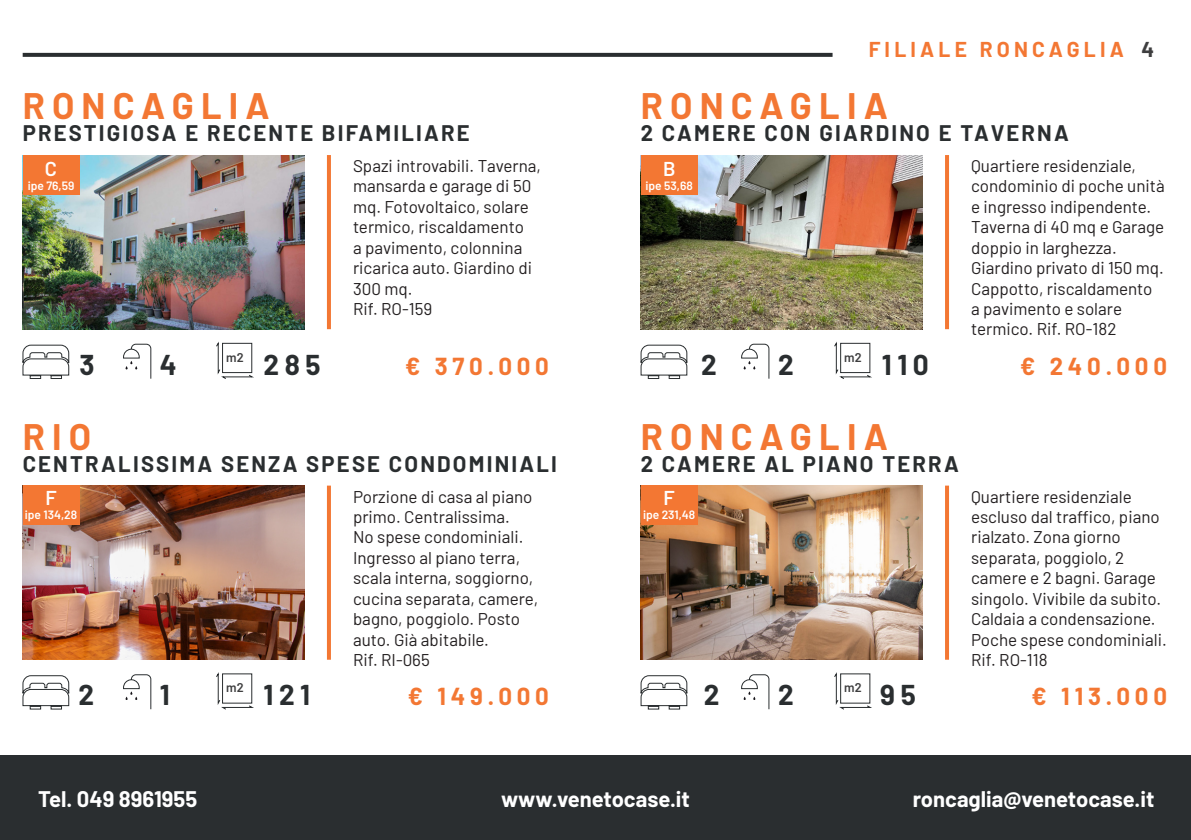
<style>
.page{position:relative;width:1191px;height:840px;background:#fff}
.page>*{position:absolute;margin:0;border:0;box-sizing:border-box;transform-origin:0 0}
.t1{font:700 36px "Barlow";letter-spacing:.2em;color:#f37733}
.t2{font:700 28px "Barlow";letter-spacing:.2em;color:#2a2e30}
.t3{font:700 24px "Barlow";letter-spacing:.2em;color:#f37733}
.t4{font:700 22px "Barlow";letter-spacing:.1em;color:#2a2e30}
.t5{font:700 22px "Barlow";color:#fff}
.t6{font:700 21px "Barlow";letter-spacing:.2em;color:#f37733}
.t7{font:600 20px "Barlow";color:#fff}
.t8{font:17px/20.4px "Barlow";color:#231f20}
.t9{font:600 12.6px "Barlow";color:#3e3e3f}
.t10{font:600 12px "Barlow";color:#fff}
.s1{color:#3e3e3f}
</style>
<div class="page">
<svg style="left:23px;top:53px;width:809px;height:4px;background:#303436"></svg>
<div style="left:0;top:755px;width:1191px;height:84px;background:#2a2e30"></div>
<hr style="left:327px;top:155px;width:4px;height:174px;background:#f37733">
<hr style="left:945px;top:155px;width:4px;height:174px;background:#f37733">
<hr style="left:327px;top:485px;width:4px;height:174px;background:#f37733">
<hr style="left:945px;top:485px;width:4px;height:174px;background:#f37733">
<svg style="left:216px;top:341px;width:38px;height:38px"></svg>
<svg style="left:123px;top:343px;width:29px;height:36px"></svg>
<svg style="left:22px;top:344px;width:48px;height:35px"></svg>
<svg style="left:834px;top:341px;width:38px;height:38px"></svg>
<svg style="left:741px;top:343px;width:29px;height:36px"></svg>
<svg style="left:640px;top:344px;width:47px;height:35px"></svg>
<svg style="left:216px;top:672px;width:38px;height:38px"></svg>
<svg style="left:123px;top:674px;width:29px;height:35px"></svg>
<svg style="left:22px;top:675px;width:48px;height:35px"></svg>
<svg style="left:834px;top:672px;width:38px;height:38px"></svg>
<svg style="left:741px;top:674px;width:29px;height:35px"></svg>
<svg style="left:640px;top:675px;width:47px;height:35px"></svg>
<img style="left:641px;top:485px;width:282px;height:174px">
<div style="left:641px;top:485px;width:56px;height:40px;background:#f37733"></div>
<img style="left:23px;top:485px;width:282px;height:174px">
<div style="left:23px;top:485px;width:56px;height:40px;background:#f37733"></div>
<img style="left:641px;top:155px;width:282px;height:174px">
<div style="left:641px;top:155px;width:56px;height:40px;background:#f37733"></div>
<img style="left:23px;top:155px;width:282px;height:174px">
<div style="left:23px;top:155px;width:56px;height:40px;background:#f37733"></div>
<p class="t6" style="left:868px;top:34px;width:287px">FILIALE RONCAGLIA <span class="s1">4</span></p>
<p class="t1" style="left:23px;top:80px;width:248px">RONCAGLIA</p>
<p class="t1" style="left:641px;top:79px;width:248px">RONCAGLIA</p>
<p class="t4" style="left:23px;top:117px;width:448px">PRESTIGIOSA E RECENTE BIFAMILIARE</p>
<p class="t4" style="left:641px;top:117px;width:429px">2 CAMERE CON GIARDINO E TAVERNA</p>
<p class="t7" style="left:45px;top:154px;width:14px">C</p>
<p class="t10" style="left:28px;top:177px;width:48px">ipe 76,59</p>
<p class="t8" style="left:353px;top:154px;width:189px">Spazi introvabili. Taverna, mansarda e garage di 50 mq. Fotovoltaico, solare termico, riscaldamento<br>a pavimento, colonnina ricarica auto. Giardino di<br>300 mq.</p>
<p class="t8" style="left:353px;top:297px;width:81px">Rif. RO-159</p>
<p class="t7" style="left:663px;top:154px;width:14px">B</p>
<p class="t10" style="left:645px;top:177px;width:49px">ipe 53,68</p>
<p class="t8" style="left:971px;top:154px;width:195px">Quartiere residenziale, condominio di poche unità e ingresso indipendente.<br>Taverna di 40 mq e Garage doppio in larghezza.<br>Giardino privato di 150 mq.<br>Cappotto, riscaldamento a pavimento e solare termico. Rif. RO-182</p>
<p class="t9" style="left:226px;top:347px;width:19px">m2</p>
<p class="t9" style="left:844px;top:347px;width:19px">m2</p>
<p class="t2" style="left:79px;top:344px;width:17px">3</p>
<p class="t2" style="left:160px;top:344px;width:18px">4</p>
<p class="t2" style="left:263px;top:344px;width:59px">285</p>
<p class="t3" style="left:405px;top:348px;width:145px">€ 370.000</p>
<p class="t2" style="left:701px;top:343px;width:17px">2</p>
<p class="t2" style="left:778px;top:344px;width:17px">2</p>
<p class="t2" style="left:881px;top:344px;width:49px">110</p>
<p class="t3" style="left:1020px;top:348px;width:148px">€ 240.000</p>
<p class="t1" style="left:23px;top:410px;width:70px">RIO</p>
<p class="t1" style="left:641px;top:410px;width:248px">RONCAGLIA</p>
<p class="t4" style="left:23px;top:447px;width:536px">CENTRALISSIMA SENZA SPESE CONDOMINIALI</p>
<p class="t4" style="left:641px;top:447px;width:320px">2 CAMERE AL PIANO TERRA</p>
<p class="t7" style="left:45px;top:483px;width:13px">F</p>
<p class="t10" style="left:25px;top:506px;width:54px">ipe 134,28</p>
<p class="t8" style="left:353px;top:484px;width:187px">Porzione di casa al piano primo. Centralissima.<br>No spese condominiali.<br>Ingresso al piano terra, scala interna, soggiorno, cucina separata, camere, bagno, poggiolo. Posto auto. Già abitabile.</p>
<p class="t8" style="left:353px;top:648px;width:78px">Rif. RI-065</p>
<p class="t7" style="left:663px;top:483px;width:13px">F</p>
<p class="t10" style="left:643px;top:506px;width:54px">ipe 231,48</p>
<p class="t8" style="left:971px;top:484px;width:191px">Quartiere residenziale escluso dal traffico, piano rialzato. Zona giorno separata, poggiolo, 2 camere e 2 bagni. Garage singolo. Vivibile da subito.<br>Caldaia a condensazione.</p>
<p class="t8" style="left:971px;top:627px;width:197px">Poche spese condominiali.</p>
<p class="t8" style="left:971px;top:648px;width:78px">Rif. RO-118</p>
<p class="t9" style="left:226px;top:678px;width:19px">m2</p>
<p class="t9" style="left:844px;top:678px;width:19px">m2</p>
<p class="t2" style="left:79px;top:674px;width:17px">2</p>
<p class="t2" style="left:160px;top:674px;width:11px">1</p>
<p class="t2" style="left:263px;top:674px;width:48px">121</p>
<p class="t3" style="left:408px;top:678px;width:143px">€ 149.000</p>
<p class="t2" style="left:704px;top:674px;width:17px">2</p>
<p class="t2" style="left:778px;top:674px;width:17px">2</p>
<p class="t2" style="left:880px;top:674px;width:37px">95</p>
<p class="t3" style="left:1031px;top:678px;width:137px">€ 113.000</p>
<p class="t5" style="left:38px;top:782px;width:161px">Tel. 049 8961955</p>
<p class="t5" style="left:912px;top:782px;width:243px">roncaglia@venetocase.it</p>
<p class="t5" style="left:501px;top:782px;width:190px">www.venetocase.it</p>
</div>
